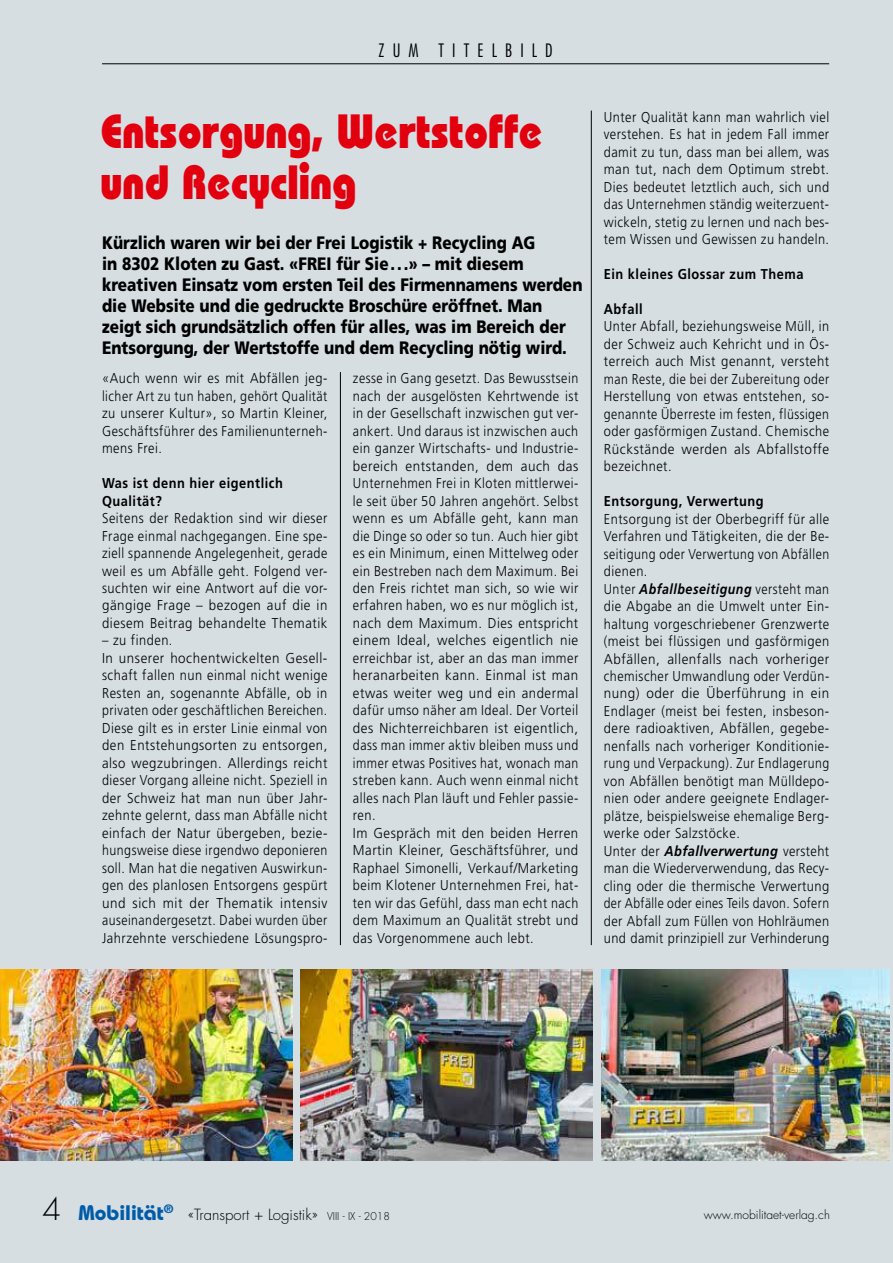
<style>
.page{position:relative;width:893px;height:1263px;background:#d6dee2}
.page>*{position:absolute;margin:0;border:0;box-sizing:border-box;transform-origin:0 0}
.t1{font:800 48px/51px "Bauhaus";color:#e2000e;scale:.85 1}
.t2{font:700 21px "Bauhaus";color:#005ba9}
.t3{font:900 18px/21px "Frutiger";color:#000;scale:.85 1}
.t4{font:300 condensed 18px "Futura";letter-spacing:.45em;color:#000}
.t5{font:300 15px "Futura";color:#000}
.t6{font:300 14.25px/17.4px "Frutiger";letter-spacing:.04em;color:#000;text-align:justify;scale:.9 1}
.t7{font:300 14.25px/17.4px "Frutiger";letter-spacing:.04em;color:#000;scale:.88 1}
.t8{font:300 14.25px/17.4px "Frutiger";letter-spacing:.04em;color:#000;text-align:justify;scale:.89 1}
.t9{font:700 14.25px/17.4px "Frutiger";letter-spacing:.04em;color:#000;scale:.9 1}
.t10{font:300 12px "Futura";color:#000}
.s1{font-weight:700;font-style:italic}
.s2{font-family:"Futura";font-weight:300;font-size:30px;color:#000}
.s3{font-size:10.5px}
</style>
<div class="page">
<hr style="left:340px;top:372px;width:1px;height:573px;background:#000">
<hr style="left:591px;top:111px;width:1px;height:834px;background:#000">
<hr style="left:102px;top:64px;width:727px;height:1px;background:#000">
<img style="left:0;top:969px;width:292px;height:192px">
<img style="left:301px;top:969px;width:292px;height:192px">
<img style="left:601px;top:969px;width:288px;height:192px">
<p class="t4" style="left:379px;top:43px;width:176px">ZUM TITELBILD</p>
<h1 class="t1" style="left:101px;top:109px;width:521px">Entsorgung, Wertstoffe und Recycling</h1>
<p class="t3" style="left:102px;top:233px;width:567px">Kürzlich waren wir bei der Frei Logistik + Recycling AG<br>in 8302 Kloten zu Gast. «FREI für Sie . . .» – mit diesem kreativen Einsatz vom ersten Teil des Firmennamens werden die Website und die gedruckte Broschüre eröffnet. Man zeigt sich grundsätzlich offen für alles, was im Bereich der Entsorgung, der Wertstoffe und dem Recycling nötig wird.</p>
<p class="t6" style="left:102px;top:370px;width:252px">«Auch wenn wir es mit Abfällen jeg&shy;licher Art zu tun haben, gehört Qualität zu unserer Kultur», so Martin Kleiner, Geschäftsführer des Familienunterneh&shy;mens Frei.</p>
<p class="t9" style="left:102px;top:476px;width:202px">Was ist denn hier eigentlich<br>Qualität?</p>
<p class="t6" style="left:102px;top:510px;width:252px">Seitens der Redaktion sind wir dieser Frage einmal nachgegangen. Eine spe&shy;ziell spannende Angelegenheit, gerade weil es um Abfälle geht. Folgend ver&shy;suchten wir eine Antwort auf die vor&shy;gängige Frage – bezogen auf die in diesem Beitrag behandelte Thematik</p>
<p class="t6" style="left:102px;top:632px;width:252px;text-align:left">– zu finden.<br>In unserer hochentwickelten Gesell&shy;schaft fallen nun einmal nicht wenige Resten an, sogenannte Abfälle, ob in privaten oder geschäftlichen Bereichen.<br>Diese gilt es in erster Linie einmal von den Entstehungsorten zu entsorgen, also wegzubringen. Allerdings reicht dieser Vorgang alleine nicht. Speziell in der Schweiz hat man nun über Jahr&shy;zehnte gelernt, dass man Abfälle nicht einfach der Natur übergeben, bezie&shy;hungsweise diese irgendwo deponieren soll. Man hat die negativen Auswirkun&shy;gen des planlosen Entsorgens gespürt und sich mit der Thematik intensiv auseinandergesetzt. Dabei wurden über Jahrzehnte verschiedene Lösungspro-</p>
<p class="t7" style="left:353px;top:370px;width:258px">zesse in Gang gesetzt. Das Bewusstsein nach der ausgelösten Kehrtwende ist in der Gesellschaft inzwischen gut ver&shy;ankert. Und daraus ist inzwischen auch ein ganzer Wirtschafts- und Industrie&shy;bereich entstanden, dem auch das Unternehmen Frei in Kloten mittlerwei&shy;le seit über 50 Jahren angehört. Selbst wenn es um Abfälle geht, kann man die Dinge so oder so tun. Auch hier gibt es ein Minimum, einen Mittelweg oder ein Bestreben nach dem Maximum. Bei den Freis richtet man sich, so wie wir erfahren haben, wo es nur möglich ist, nach dem Maximum. Dies entspricht einem Ideal, welches eigentlich nie erreichbar ist, aber an das man immer heranarbeiten kann. Einmal ist man etwas weiter weg und ein andermal dafür umso näher am Ideal. Der Vorteil des Nichterreichbaren ist eigentlich, dass man immer aktiv bleiben muss und immer etwas Positives hat, wonach man streben kann. Auch wenn einmal nicht alles nach Plan läuft und Fehler passie&shy;ren.<br>Im Gespräch mit den beiden Herren Martin Kleiner, Geschäftsführer, und Raphael Simonelli, Verkauf/Marketing beim Klotener Unternehmen Frei, hat&shy;ten wir das Gefühl, dass man echt nach dem Maximum an Qualität strebt und das Vorgenommene auch lebt.</p>
<p class="t6" style="left:604px;top:108px;width:252px">Unter Qualität kann man wahrlich viel verstehen. Es hat in jedem Fall immer damit zu tun, dass man bei allem, was man tut, nach dem Optimum strebt.<br>Dies bedeutet letztlich auch, sich und das Unternehmen ständig weiterzuent&shy;wickeln, stetig zu lernen und nach bes&shy;tem Wissen und Gewissen zu handeln.</p>
<p class="t9" style="left:604px;top:266px;width:223px">Ein kleines Glossar zum Thema</p>
<p class="t9" style="left:604px;top:301px;width:45px">Abfall</p>
<p class="t8" style="left:604px;top:318px;width:255px">Unter Abfall, beziehungsweise Müll, in der Schweiz auch Kehricht und in Ös&shy;terreich auch Mist genannt, versteht man Reste, die bei der Zubereitung oder Herstellung von etwas entstehen, so&shy;genannte Überreste im festen, flüssigen oder gasförmigen Zustand. Chemische Rückstände werden als Abfallstoffe bezeichnet.</p>
<p class="t9" style="left:604px;top:494px;width:179px">Entsorgung, Verwertung</p>
<p class="t6" style="left:604px;top:510px;width:252px;text-align:left">Entsorgung ist der Oberbegriff für alle Verfahren und Tätigkeiten, die der Be&shy;seitigung oder Verwertung von Abfällen dienen.<br>Unter <span class="s1">Abfallbeseitigung</span> versteht man die Abgabe an die Umwelt unter Ein&shy;haltung vorgeschriebener Grenzwerte (meist bei flüssigen und gasförmigen Abfällen, allenfalls nach vorheriger chemischer Umwandlung oder Verdün&shy;nung) oder die Überführung in ein Endlager (meist bei festen, insbeson&shy;dere radioaktiven, Abfällen, gegebe&shy;nenfalls nach vorheriger Konditionie&shy;rung und Verpackung). Zur Endlagerung von Abfällen benötigt man Mülldepo&shy;nien oder andere geeignete Endlager&shy;plätze, beispielsweise ehemalige Berg&shy;werke oder Salzstöcke.<br>Unter der <span class="s1">Abfallverwertung</span> versteht man die Wiederverwendung, das Recy&shy;cling oder die thermische Verwertung der Abfälle oder eines Teils davon. Sofern der Abfall zum Füllen von Hohlräumen und damit prinzipiell zur Verhinderung</p>
<h2 class="t2" style="left:43px;top:1205px;width:123px"><span class="s2">4</span> Mobilität</h2>
<p class="t5" style="left:164px;top:1208px;width:228px"><sup>®</sup> «Transport + Logistik» <span class="s3">VIII - IX - 2018</span></p>
<p class="t10" style="left:704px;top:1209px;width:128px">www.mobilitaet-verlag.ch</p>
</div>
